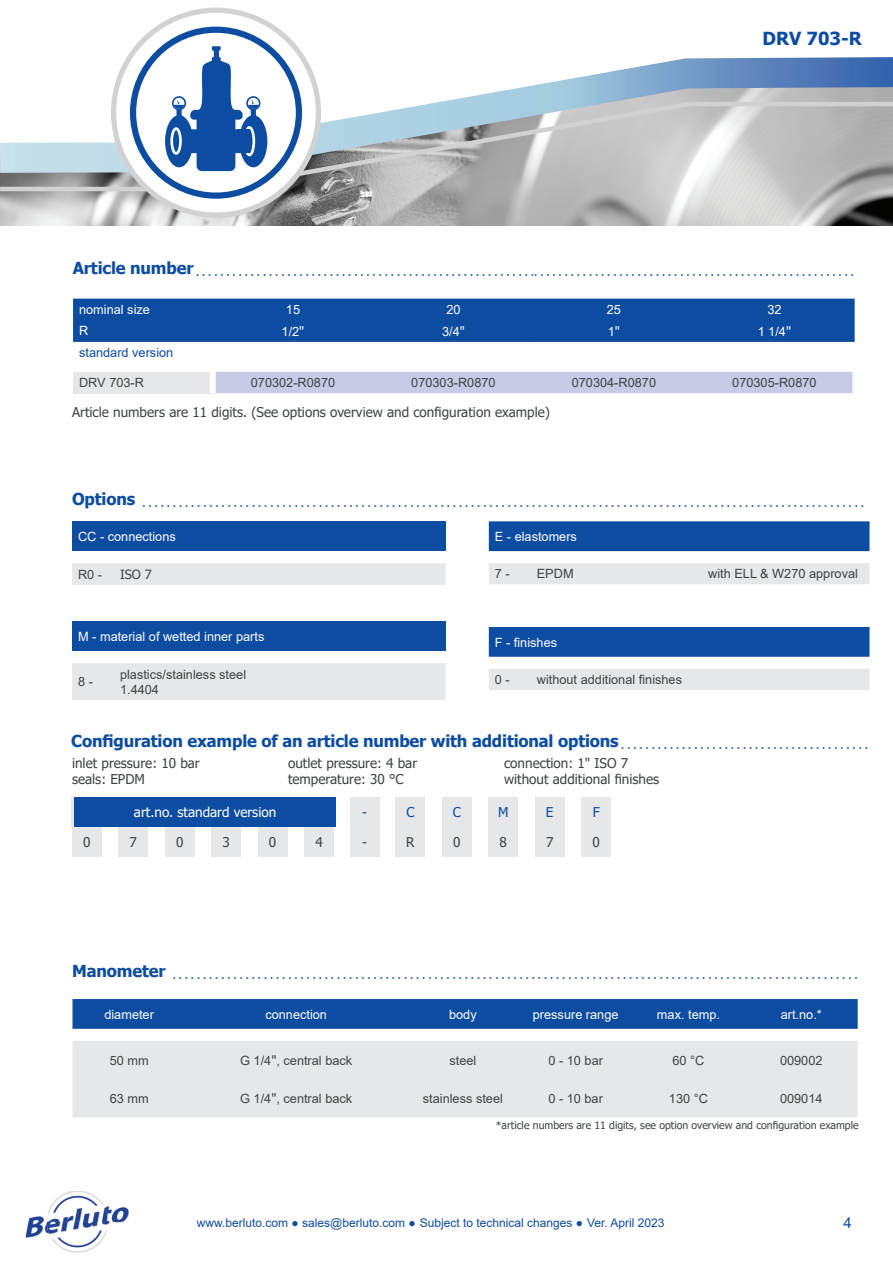
<style>
.page{position:relative;width:893px;height:1263px;background:#fff}
.page>*{position:absolute;margin:0;border:0;box-sizing:border-box;transform-origin:0 0}
.t1{font:700 18px "Tahoma";color:#0d4da1}
.t2{font:700 16.5px "Tahoma";letter-spacing:-.01em;color:#0d4da1}
.t3{font:15px "Arial";color:#0d4da1}
.t4{font:13.5px "Tahoma";color:#3e4448}
.t5{font:13.5px "Tahoma";color:#fff}
.t6{font:13.5px "Tahoma";color:#0d4da1}
.t7{font:12.75px/15.3px "Arial";color:#3e4448}
.t8{font:12.75px "Arial";color:#fff}
.t9{font:12.75px "Arial";color:#0d4da1}
.t10{font:12.75px "Tahoma";color:#3e4448}
.t11{font:12px "Arial";color:#0d4da1}
.t12{font:10.5px "Tahoma";color:#3e4448}
.t13{font:700 8.7px "Tahoma";color:#0d4da1}
.s1{font-family:"Tahoma"}
.s2{font-family:"Tahoma";font-weight:700}
</style>
<div class="page">
<img style="left:0;top:193px;width:893px;height:32px">
<svg style="left:135px;top:42px;width:758px;height:58px"></svg>
<svg style="left:0;top:100px;width:893px;height:93px;background:#bbbfc0"></svg>
<img style="left:28px;top:1216px;width:17px;height:6px">
<img style="left:108px;top:1206px;width:21px;height:16px">
<img style="left:25px;top:1222px;width:96px;height:16px">
<img style="left:47px;top:1191px;width:61px;height:62px">
<div style="left:72px;top:999px;width:786px;height:30px;background:#0d4da1"></div>
<div style="left:72px;top:1041px;width:786px;height:76px;background:#e6e7e9"></div>
<div style="left:73px;top:299px;width:782px;height:43px;background:#0d4da1"></div>
<div style="left:73px;top:372px;width:140px;height:21px;background:#e6e7e9"></div>
<div style="left:216px;top:372px;width:636px;height:21px;background:#c7cbe6"></div>
<div style="left:210px;top:372px;width:6px;height:21px;background:#fff"></div>
<svg style="left:114px;top:10px;width:204px;height:207px"></svg>
<div style="left:130px;top:27px;width:172px;height:172px;border:6px solid #0d4da1;border-radius:50%"></div>
<svg style="left:0;top:46px;width:374px;height:125px"></svg>
<div style="left:172px;top:129px;width:8px;height:24px;background:#0d4da1;border-radius:50%"></div>
<div style="left:170px;top:127px;width:12px;height:28px;border:3px solid #fff;border-radius:50%"></div>
<div style="left:245px;top:127px;width:9px;height:28px;background:#0d4da1;border-radius:50%"></div>
<div style="left:244px;top:126px;width:11px;height:30px;border:3px solid #fff;border-radius:50%"></div>
<div style="left:237px;top:129px;width:12px;height:24px;background:#0d4da1"></div>
<div style="left:72px;top:521px;width:374px;height:30px;background:#0d4da1"></div>
<svg style="left:72px;top:563px;width:374px;height:137px;fill:#e6e7e9"></svg>
<div style="left:72px;top:621px;width:374px;height:30px;background:#0d4da1"></div>
<div style="left:74px;top:797px;width:262px;height:30px;background:#0d4da1"></div>
<div style="left:396px;top:797px;width:29px;height:30px;background:#e6e7e9"></div>
<div style="left:442px;top:797px;width:30px;height:30px;background:#e6e7e9"></div>
<div style="left:488px;top:797px;width:30px;height:30px;background:#e6e7e9"></div>
<div style="left:535px;top:797px;width:30px;height:30px;background:#e6e7e9"></div>
<div style="left:581px;top:797px;width:30px;height:30px;background:#e6e7e9"></div>
<div style="left:350px;top:797px;width:30px;height:30px;background:#e6e7e9"></div>
<div style="left:396px;top:827px;width:29px;height:29px;background:#e6e7e9"></div>
<div style="left:442px;top:827px;width:30px;height:29px;background:#e6e7e9"></div>
<div style="left:488px;top:827px;width:30px;height:29px;background:#e6e7e9"></div>
<div style="left:535px;top:827px;width:30px;height:29px;background:#e6e7e9"></div>
<div style="left:581px;top:827px;width:30px;height:29px;background:#e6e7e9"></div>
<div style="left:350px;top:827px;width:30px;height:29px;background:#e6e7e9"></div>
<div style="left:72px;top:827px;width:30px;height:29px;background:#e6e7e9"></div>
<div style="left:118px;top:827px;width:30px;height:29px;background:#e6e7e9"></div>
<div style="left:165px;top:827px;width:30px;height:29px;background:#e6e7e9"></div>
<div style="left:211px;top:827px;width:30px;height:29px;background:#e6e7e9"></div>
<div style="left:258px;top:827px;width:30px;height:29px;background:#e6e7e9"></div>
<div style="left:304px;top:827px;width:30px;height:29px;background:#e6e7e9"></div>
<div style="left:489px;top:521px;width:380px;height:31px;background:#0d4da1"></div>
<svg style="left:489px;top:563px;width:380px;height:127px"></svg>
<svg style="left:489px;top:584px;width:380px;height:22px"></svg>
<h1 class="t1" style="left:762px;top:26px;width:101px">DRV 703-R</h1>
<p class="t13" style="left:73px;top:270px;width:783px"><sup>Article</sup> <sup>number</sup> · · · · · · · · · · · · · · · · · · · · · · · · · · · · · · · · · · · · · · · · · · · · · · · · · · · · · · · ·· · · · · · · · · · · · · · · · · · · · · · · · · · · · · · · · · · · · · · · · · · · · · · · · · · · · ·</p>
<h3 class="t8" style="left:79px;top:301px;width:72px">nominal size</h3>
<h3 class="t8" style="left:286px;top:301px;width:16px">15</h3>
<h3 class="t8" style="left:446px;top:301px;width:16px">20</h3>
<h3 class="t8" style="left:607px;top:301px;width:16px">25</h3>
<h3 class="t8" style="left:767px;top:301px;width:16px">32</h3>
<h3 class="t8" style="left:79px;top:322px;width:11px">R</h3>
<h3 class="t8" style="left:282px;top:323px;width:24px">1/2<span class="s1">"</span></h3>
<h3 class="t8" style="left:442px;top:323px;width:24px">3/4<span class="s1">"</span></h3>
<h3 class="t8" style="left:608px;top:323px;width:14px">1<span class="s1">"</span></h3>
<h3 class="t8" style="left:758px;top:323px;width:35px">1 1/4<span class="s1">"</span></h3>
<h3 class="t9" style="left:79px;top:344px;width:96px">standard version</h3>
<h3 class="t7" style="left:79px;top:375px;width:66px">DRV 703-R</h3>
<h3 class="t7" style="left:251px;top:375px;width:86px">070302-R0870</h3>
<h3 class="t7" style="left:411px;top:375px;width:86px">070303-R0870</h3>
<h3 class="t7" style="left:572px;top:375px;width:86px">070304-R0870</h3>
<h3 class="t7" style="left:732px;top:375px;width:86px">070305-R0870</h3>
<h3 class="t4" style="left:72px;top:403px;width:480px">Article numbers are 11 digits. (See options overview and configuration example)</h3>
<p class="t13" style="left:72px;top:500px;width:793px"><sup>Options</sup> · · · · · · · · · · · · · · · · · · · · · · · · · · · · · · · · · · · · · · · · · · · · · · · · · · · · · · · · · · · · · · · · · · · · · · · · · · · · · · · · · · · · · · · · · · · · · · · · · · · · · · · · · · · · · · · · · · · · · · ·</p>
<h3 class="t8" style="left:78px;top:528px;width:99px">CC - connections</h3>
<h3 class="t7" style="left:78px;top:566px;width:26px">R0 -</h3>
<h3 class="t10" style="left:120px;top:566px;width:33px">ISO 7</h3>
<h3 class="t8" style="left:495px;top:528px;width:84px">E - elastomers</h3>
<h3 class="t7" style="left:495px;top:566px;width:16px">7 -</h3>
<h3 class="t7" style="left:537px;top:566px;width:38px">EPDM</h3>
<h3 class="t7" style="left:708px;top:566px;width:151px">with ELL &amp; W270 approval</h3>
<h3 class="t8" style="left:78px;top:628px;width:188px">M - material of wetted inner parts</h3>
<h3 class="t7" style="left:78px;top:674px;width:16px">8 -</h3>
<h3 class="t7" style="left:120px;top:666px;width:128px">plastics/stainless steel<br>1.4404</h3>
<h3 class="t8" style="left:495px;top:633px;width:64px">F - finishes</h3>
<h3 class="t7" style="left:495px;top:672px;width:16px">0 -</h3>
<h3 class="t7" style="left:537px;top:672px;width:147px">without additional finishes</h3>
<h2 class="t2" style="left:71px;top:729px;width:798px">Configuration example of an article number with additional options <sub>·</sub> <sub>·</sub> <sub>·</sub> <sub>·</sub> <sub>·</sub> <sub>·</sub> <sub>·</sub> <sub>·</sub> <sub>·</sub> <sub>·</sub> <sub>·</sub> <sub>·</sub> <sub>·</sub> <sub>·</sub> <sub>·</sub> <sub>·</sub> <sub>·</sub> <sub>·</sub> <sub>·</sub> <sub>·</sub> <sub>·</sub> <sub>·</sub> <sub>·</sub> <sub>·</sub> <sub>·</sub> <sub>·</sub> <sub>·</sub> <sub>·</sub> <sub>·</sub> <sub>·</sub> <sub>·</sub> <sub>·</sub> <sub>·</sub> <sub>·</sub> <sub>·</sub> <sub>·</sub> <sub>·</sub> <sub>·</sub> <sub>·</sub> <sub>·</sub> <sub>·</sub></h2>
<h3 class="t4" style="left:72px;top:754px;width:129px">inlet pressure: 10 bar</h3>
<h3 class="t4" style="left:288px;top:754px;width:131px">outlet pressure: 4 bar</h3>
<h3 class="t4" style="left:504px;top:754px;width:126px">connection: 1" ISO 7</h3>
<h3 class="t4" style="left:72px;top:770px;width:74px">seals: EPDM</h3>
<h3 class="t4" style="left:288px;top:770px;width:117px">temperature: 30 °C</h3>
<h3 class="t4" style="left:504px;top:770px;width:157px">without additional finishes</h3>
<h3 class="t5" style="left:134px;top:803px;width:144px">art.no. standard version</h3>
<h3 class="t6" style="left:362px;top:803px;width:6px">-</h3>
<h3 class="t6" style="left:406px;top:803px;width:10px">C</h3>
<h3 class="t6" style="left:453px;top:803px;width:10px">C</h3>
<h3 class="t6" style="left:498px;top:803px;width:12px">M</h3>
<h3 class="t6" style="left:546px;top:803px;width:9px">E</h3>
<h3 class="t6" style="left:593px;top:803px;width:9px">F</h3>
<h3 class="t4" style="left:83px;top:833px;width:9px">0</h3>
<h3 class="t4" style="left:130px;top:833px;width:9px">7</h3>
<h3 class="t4" style="left:176px;top:833px;width:9px">0</h3>
<h3 class="t4" style="left:223px;top:833px;width:9px">3</h3>
<h3 class="t4" style="left:269px;top:833px;width:9px">0</h3>
<h3 class="t4" style="left:315px;top:833px;width:9px">4</h3>
<h3 class="t4" style="left:362px;top:833px;width:6px">-</h3>
<h3 class="t4" style="left:406px;top:833px;width:10px">R</h3>
<h3 class="t4" style="left:453px;top:833px;width:9px">0</h3>
<h3 class="t4" style="left:500px;top:833px;width:9px">8</h3>
<h3 class="t4" style="left:546px;top:833px;width:9px">7</h3>
<h3 class="t4" style="left:592px;top:833px;width:9px">0</h3>
<p class="t13" style="left:72px;top:973px;width:787px"><sup>Manometer</sup> · · · · · · · · · · · · · · · · · · · · · · · · · · · · · · · · · · · · · · · · · · · · · · · · · · · · · · · · · · · · · · · · · · · · · · · · · · · · · · · · · · · · · · · · · · · · · · · · · · · · · · · · · · · · · · · · ·</p>
<h3 class="t8" style="left:104px;top:1005px;width:51px">diameter</h3>
<h3 class="t8" style="left:265px;top:1005px;width:63px">connection</h3>
<h3 class="t8" style="left:449px;top:1005px;width:29px">body</h3>
<h3 class="t8" style="left:533px;top:1005px;width:87px">pressure range</h3>
<h3 class="t8" style="left:657px;top:1005px;width:65px">max. temp.</h3>
<h3 class="t8" style="left:781px;top:1005px;width:43px">art.no.*</h3>
<h3 class="t7" style="left:110px;top:1052px;width:40px">50 mm</h3>
<h3 class="t7" style="left:240px;top:1052px;width:114px">G 1/4<span class="s1">"</span>, central back</h3>
<h3 class="t7" style="left:449px;top:1052px;width:28px">steel</h3>
<h3 class="t7" style="left:548px;top:1052px;width:56px">0 - 10 bar</h3>
<h3 class="t7" style="left:672px;top:1052px;width:34px">60 °C</h3>
<h3 class="t7" style="left:780px;top:1052px;width:44px">009002</h3>
<h3 class="t7" style="left:110px;top:1091px;width:40px">63 mm</h3>
<h3 class="t7" style="left:240px;top:1091px;width:114px">G 1/4<span class="s1">"</span>, central back</h3>
<h3 class="t7" style="left:423px;top:1091px;width:82px">stainless steel</h3>
<h3 class="t7" style="left:548px;top:1091px;width:56px">0 - 10 bar</h3>
<h3 class="t7" style="left:669px;top:1091px;width:41px">130 °C</h3>
<h3 class="t7" style="left:780px;top:1091px;width:44px">009014</h3>
<p class="t12" style="left:496px;top:1118px;width:364px">*article numbers are 11 digits, see option overview and configuration example</p>
<h3 class="t11" style="left:197px;top:1214px;width:469px">www.berluto.com <span class="s2">●</span> sales@berluto.com <span class="s2">●</span> Subject to technical changes <span class="s2">●</span> Ver. April 2023</h3>
<h3 class="t3" style="left:843px;top:1212px;width:10px">4</h3>
</div>
